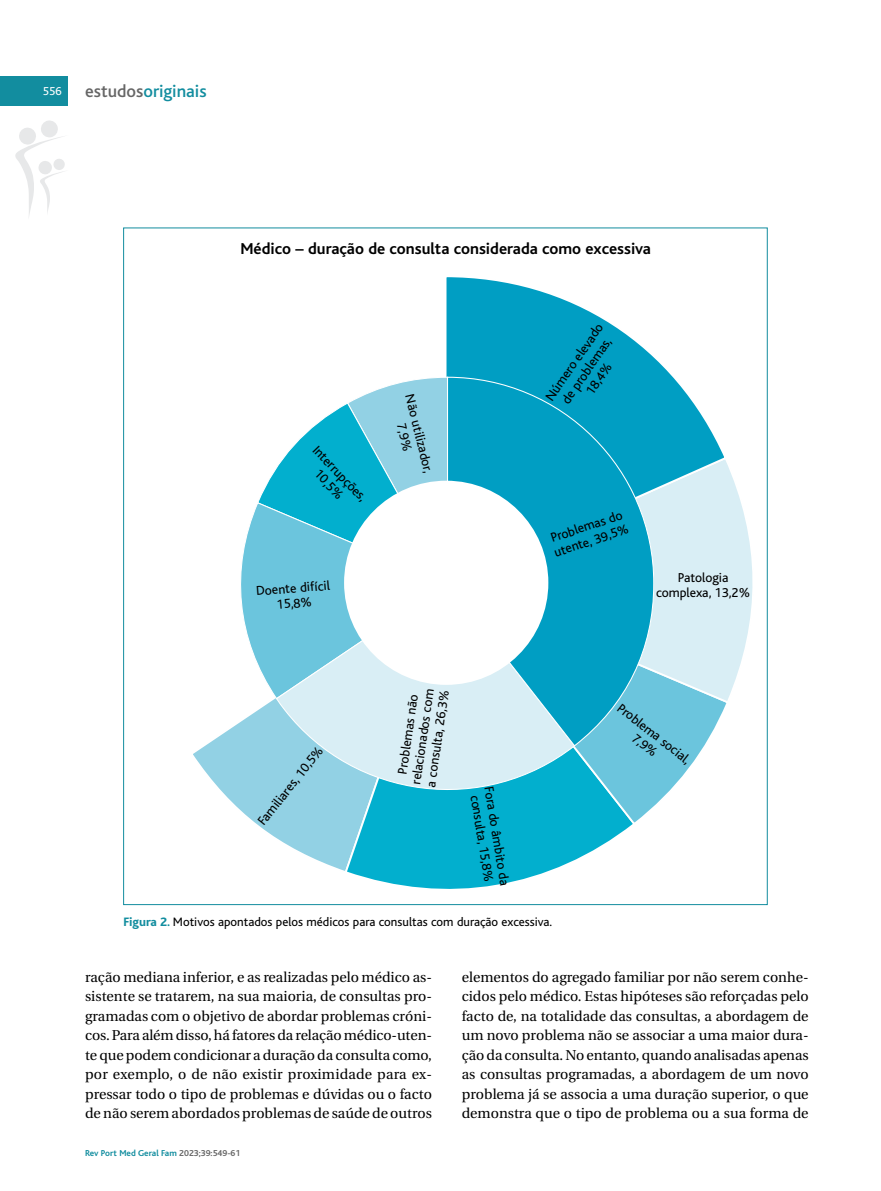
<style>
.page{position:relative;width:881px;height:1191px;background:#fff}
.page>*{position:absolute;margin:0;border:0;box-sizing:border-box;transform-origin:0 0}
.t1{font:500 18px "Bliss";color:#128d9f}
.t2{font:700 16.5px "Bliss";color:#000}
.t3{font:14.25px/19.5px "Utopia";color:#000;text-align:justify}
.t4{font:13.5px/15px "Bliss";color:#000;text-align:center}
.t5{font:12.75px "Bliss";color:#000}
.t6{font:12px "Bliss";color:#fff}
.t7{font:700 9px "Bliss";color:#128d9f}
.s1{color:#666}
.s2{font-weight:800;color:#128d9f}
</style>
<div class="page">
<svg style="left:15px;top:120px;width:50px;height:95px"></svg>
<div style="left:0;top:77px;width:68px;height:29px;background:#128d9f"></div>
<svg style="left:193px;top:700px;width:150px;height:170px"></svg>
<svg style="left:343px;top:792px;width:287px;height:97px"></svg>
<svg style="left:443px;top:704px;width:283px;height:122px"></svg>
<svg style="left:653px;top:464px;width:100px;height:240px"></svg>
<svg style="left:446px;top:277px;width:281px;height:308px"></svg>
<svg style="left:241px;top:377px;width:205px;height:323px"></svg>
<svg style="left:275px;top:582px;width:300px;height:210px;background:#a9ddea"></svg>
<svg style="left:446px;top:376px;width:207px;height:371px;background:#26accc"></svg>
<div style="left:344px;top:481px;width:204px;height:204px;background:#fff;border-radius:50%"></div>
<p class="t6" style="left:43px;top:87px;width:20px">556</p>
<p class="t1" style="left:85px;top:85px;width:123px"><span class="s1">estudos</span>originais</p>
<p class="t2" style="left:240px;top:243px;width:412px">Médico – duração de consulta considerada como excessiva</p>
<p class="t4" style="left:319px;top:444px;width:73px;rotate:46deg">Interrupções,<br>10,5%</p>
<p class="t4" style="left:255px;top:585px;width:75px;rotate:-5deg">Doente difícil<br>15,8%</p>
<p class="t4" style="left:255px;top:819px;width:98px;rotate:-51deg">Familiares, 10,5%</p>
<p class="t4" style="left:415px;top:393px;width:82px;rotate:76deg">Não utilizador,<br>7,9%</p>
<p class="t4" style="left:395px;top:782px;width:99px;rotate:-82deg">Problemas não relacionados com a consulta, 26,3%</p>
<p class="t4" style="left:494px;top:785px;width:102px;rotate:81deg">Fora do âmbito da consulta, 15,8%</p>
<p class="t4" style="left:543px;top:396px;width:92px;rotate:-55deg">Número elevado de problemas,<br>18,4%</p>
<p class="t4" style="left:547px;top:533px;width:79px;text-align:left;rotate:-18deg">Problemas do utente, 39,5%</p>
<p class="t4" style="left:655px;top:571px;width:95px">Patologia complexa, 13,2%</p>
<p class="t4" style="left:622px;top:701px;width:91px;rotate:38deg">Problema social,<br>7,9%</p>
<p class="t5" style="left:123px;top:917px;width:430px"><span class="s2">Figura 2.</span> Motivos apontados pelos médicos para consultas com duração excessiva.</p>
<p class="t3" style="left:85px;top:968px;width:348px">ração mediana inferior, e as realizadas pelo médico as&shy;sistente se tratarem, na sua maioria, de consultas pro&shy;gramadas com o objetivo de abordar problemas cróni&shy;cos. Para além disso, há fatores da relação médico-uten&shy;te que podem condicionar a duração da consulta como, por exemplo, o de não existir proximidade para ex&shy;pressar todo o tipo de problemas e dúvidas ou o facto de não serem abordados problemas de saúde de outros</p>
<p class="t3" style="left:461px;top:968px;width:348px">elementos do agregado familiar por não serem conhe&shy;cidos pelo médico. Estas hipóteses são reforçadas pelo facto de, na totalidade das consultas, a abordagem de um novo problema não se associar a uma maior dura&shy;ção da consulta. No entanto, quando analisadas apenas as consultas programadas, a abordagem de um novo problema já se associa a uma duração superior, o que demonstra que o tipo de problema ou a sua forma de</p>
<p class="t7" style="left:85px;top:1149px;width:157px">Rev Port Med Geral Fam <span class="s1">2023;39:549-61</span></p>
</div>
